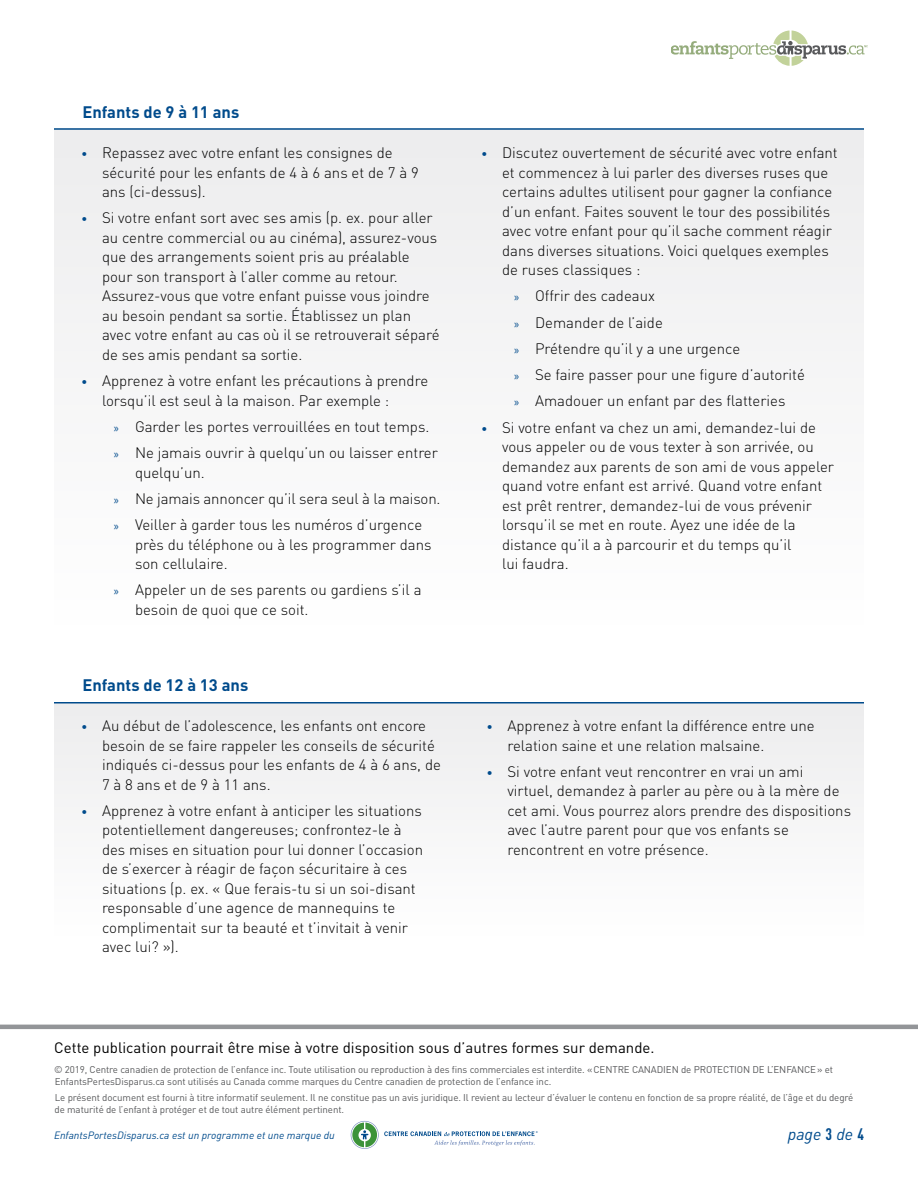
<style>
.page{position:relative;width:918px;height:1188px;background:#fff}
.page>*{position:absolute;margin:0;border:0;box-sizing:border-box;transform-origin:0 0}
.t1{font:700 16.5px "DIN";color:#004b8c}
.t2{font:italic 16.5px "DIN";color:#004b8c}
.t3{font:300 15px/19.5px "DIN";color:#000}
.t4{font:15px "DIN";color:#000}
.t5{font:italic 10.5px "DIN";color:#004b8c}
.t6{font:9.75px/12px "DIN";letter-spacing:-.01em;color:#58595b}
.s1{font-size:12px;color:#004b8c}
.s2{font-family:"Myriad Pro";font-weight:400;font-size:12px;color:#004b8c}
.s3{font-family:"DIN Cond";font-weight:700;font-style:normal}
</style>
<div class="page">
<hr style="left:0;top:1025px;width:918px;height:4px;background:#939598">
<svg style="left:351px;top:1121px;width:187px;height:28px"></svg>
<div style="left:54px;top:128px;width:809px;height:497px;background:#f5f5f6"></div>
<hr style="left:54px;top:128px;width:810px;height:2px;background:#004b8c">
<div style="left:54px;top:702px;width:809px;height:234px;background:#f5f5f6"></div>
<hr style="left:54px;top:702px;width:810px;height:2px;background:#004b8c">
<svg style="left:671px;top:30px;width:197px;height:36px"></svg>
<p class="t1" style="left:82px;top:102px;width:158px">Enfants de 9 à 11 ans</p>
<p class="t3" style="left:102px;top:143px;width:318px;text-indent:-21px"><span class="s1">•</span> Repassez avec votre enfant les consignes de sécurité pour les enfants de 4 à 6 ans et de 7 à 9 ans (ci-dessus).</p>
<p class="t3" style="left:102px;top:208px;width:339px;text-indent:-21px"><span class="s1">•</span> Si votre enfant sort avec ses amis (p. ex. pour aller au centre commercial ou au cinéma), assurez-vous que des arrangements soient pris au préalable pour son transport à l’aller comme au retour.<br>Assurez-vous que votre enfant puisse vous joindre au besoin pendant sa sortie. Établissez un plan avec votre enfant au cas où il se retrouverait séparé de ses amis pendant sa sortie.</p>
<p class="t3" style="left:102px;top:371px;width:328px;text-indent:-21px"><span class="s1">•</span> Apprenez à votre enfant les précautions à prendre lorsqu’il est seul à la maison. Par exemple :</p>
<p class="t3" style="left:114px;top:413px;width:325px;line-height:26.2px"><span class="s2">»</span> Garder les portes verrouillées en tout temps. <span class="s2">»</span> Ne jamais ouvrir à quelqu’un ou laisser entrer</p>
<p class="t3" style="left:114px;top:459px;width:328px;line-height:26.2px;text-indent:21px">quelqu’un.<br><span class="s2">»</span> Ne jamais annoncer qu’il sera seul à la maison. <span class="s2">»</span> Veiller à garder tous les numéros d’urgence</p>
<p class="t3" style="left:135px;top:534px;width:298px">près du téléphone ou à les programmer dans son cellulaire.</p>
<p class="t3" style="left:135px;top:580px;width:288px;text-indent:-21px"><span class="s2">»</span> Appeler un de ses parents ou gardiens s’il a besoin de quoi que ce soit.</p>
<p class="t1" style="left:82px;top:675px;width:167px">Enfants de 12 à 13 ans</p>
<p class="t3" style="left:102px;top:716px;width:340px;text-indent:-21px"><span class="s1">•</span> Au début de l’adolescence, les enfants ont encore besoin de se faire rappeler les conseils de sécurité indiqués ci-dessus pour les enfants de 4 à 6 ans, de 7 à 8 ans et de 9 à 11 ans.</p>
<p class="t3" style="left:102px;top:801px;width:323px;text-indent:-21px"><span class="s1">•</span> Apprenez à votre enfant à anticiper les situations potentiellement dangereuses; confrontez-le à des mises en situation pour lui donner l’occasion de s’exercer à réagir de façon sécuritaire à ces situations (p. ex. « Que ferais-tu si un soi-disant responsable d’une agence de mannequins te complimentait sur ta beauté et t’invitait à venir avec lui? »).</p>
<p class="t3" style="left:502px;top:143px;width:337px;text-indent:-21px"><span class="s1">•</span> Discutez ouvertement de sécurité avec votre enfant et commencez à lui parler des diverses ruses que certains adultes utilisent pour gagner la confiance d’un enfant. Faites souvent le tour des possibilités avec votre enfant pour qu’il sache comment réagir dans diverses situations. Voici quelques exemples de ruses classiques :</p>
<p class="t3" style="left:514px;top:283px;width:292px;line-height:26.2px"><span class="s2">»</span> Offrir des cadeaux<br><span class="s2">»</span> Demander de l’aide<br><span class="s2">»</span> Prétendre qu’il y a une urgence<br><span class="s2">»</span> Se faire passer pour une figure d’autorité <span class="s2">»</span> Amadouer un enfant par des flatteries</p>
<p class="t3" style="left:502px;top:417px;width:333px;text-indent:-21px"><span class="s1">•</span> Si votre enfant va chez un ami, demandez-lui de vous appeler ou de vous texter à son arrivée, ou demandez aux parents de son ami de vous appeler quand votre enfant est arrivé. Quand votre enfant est prêt rentrer, demandez-lui de vous prévenir lorsqu’il se met en route. Ayez une idée de la distance qu’il a à parcourir et du temps qu’il<br>lui faudra.</p>
<p class="t3" style="left:507px;top:716px;width:309px;text-indent:-21px"><span class="s1">•</span> Apprenez à votre enfant la différence entre une relation saine et une relation malsaine.</p>
<p class="t3" style="left:507px;top:762px;width:345px;text-indent:-21px"><span class="s1">•</span> Si votre enfant veut rencontrer en vrai un ami virtuel, demandez à parler au père ou à la mère de cet ami. Vous pourrez alors prendre des dispositions avec l’autre parent pour que vos enfants se rencontrent en votre présence.</p>
<p class="t4" style="left:54px;top:1038px;width:602px">Cette publication pourrait être mise à votre disposition sous d’autres formes sur demande.</p>
<p class="t6" style="left:54px;top:1063px;width:781px">© 2019, Centre canadien de protection de l’enfance inc. Toute utilisation ou reproduction à des fins commerciales est interdite. «CENTRE CANADIEN de PROTECTION DE L’ENFANCE» et<br>EnfantsPertesDisparus.ca sont utilisés au Canada comme marques du Centre canadien de protection de l’enfance inc.</p>
<p class="t6" style="left:55px;top:1092px;width:800px">Le présent document est fourni à titre informatif seulement. Il ne constitue pas un avis juridique. Il revient au lecteur d’évaluer le contenu en fonction de sa propre réalité, de l’âge et du degré de maturité de l’enfant à protéger et de tout autre élément pertinent.</p>
<p class="t5" style="left:54px;top:1129px;width:282px">EnfantsPortesDisparus.ca est un programme et une marque du</p>
<p class="t2" style="left:788px;top:1124px;width:78px">page <span class="s3">3</span> de <span class="s3">4</span></p>
</div>
